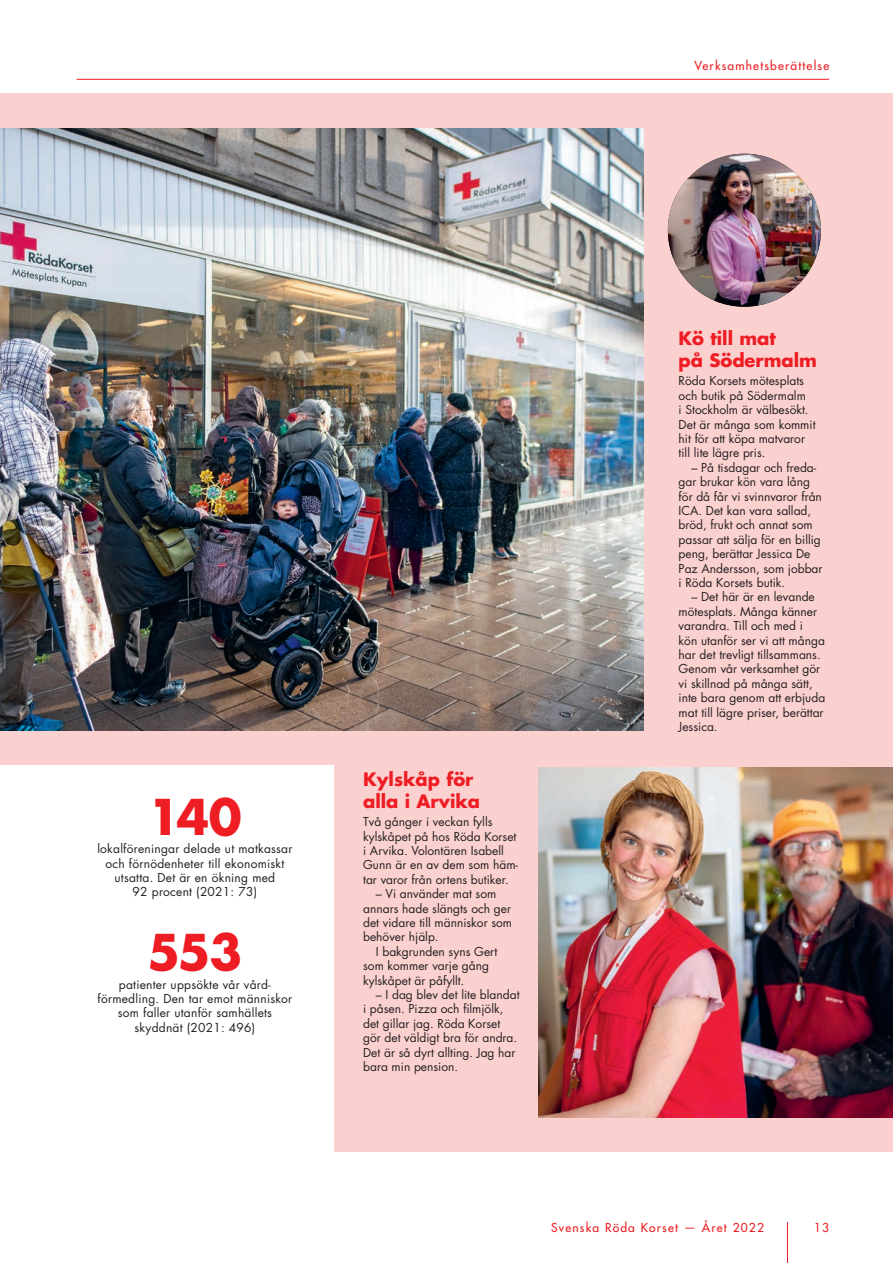
<style>
.page{position:relative;width:893px;height:1263px;background:#fff}
.page>*{position:absolute;margin:0;border:0;box-sizing:border-box;transform-origin:0 0}
.Siffra{font:700 48px "Futura Std";letter-spacing:-.04em;color:#ee1d23}
.Notisrubrik{font:700 18px/21.6px "Futura Std";color:#ee1d23}
.Notistext{font:12px/14.4px "Futura Std";color:#231f20}
.Siffra_-_text_under{font:12px/14.4px "Futura Std";letter-spacing:.02em;color:#231f20;text-align:center}
.Notistext_ej_indrag{font:12px/14.4px "Futura Std";color:#231f20}
.Vinjett_vänster{font:500 12px "Futura Std";letter-spacing:.1em;color:#ee1d23}
</style>
<div class="page">
<div style="left:0;top:94px;width:893px;height:671px;background:#fbd1d0"></div>
<div style="left:334px;top:660px;width:559px;height:492px;background:#fbd1d0"></div>
<img style="left:0;top:128px;width:644px;height:603px">
<hr style="left:787px;top:1222px;width:1px;height:41px;background:#ee1d23">
<img style="left:539px;top:768px;width:354px;height:349px">
<img style="left:668px;top:154px;width:153px;height:153px;border-radius:77px">
<hr style="left:77px;top:79px;width:752px;height:1px;background:#ee1d23">
<p class="Vinjett_vänster" style="left:695px;top:58px;width:136px">Verksamhetsberättelse</p>
<p class="Siffra" style="left:148px;top:784px;width:95px">140</p>
<p class="Siffra_-_text_under" style="left:97px;top:842px;width:197px">lokalföreningar delade ut matkassar och förnödenheter till ekonomiskt utsatta. Det är en ökning med<br>92 procent (2021: 73)</p>
<p class="Siffra" style="left:147px;top:920px;width:96px">553</p>
<p class="Siffra_-_text_under" style="left:97px;top:977px;width:196px">patienter uppsökte vår vård&shy;förmedling. Den tar emot människor som faller utanför samhällets skyddnät (2021: 496)</p>
<p class="Notisrubrik" style="left:363px;top:768px;width:119px">Kylskåp för alla i Arvika</p>
<p class="Notistext_ej_indrag" style="left:363px;top:815px;width:156px">Två gånger i veckan fylls kylskåpet på hos Röda Korset i Arvika. Volontären Isabell<br>Gunn är en av dem som häm&shy;tar varor från ortens butiker.</p>
<p class="Notistext" style="left:363px;top:887px;width:150px;text-indent:13px">– Vi använder mat som annars hade slängts och ger det vidare till människor som behöver hjälp.</p>
<p class="Notistext" style="left:363px;top:944px;width:136px;text-indent:13px">I bakgrunden syns Gert som kommer varje gång kylskåpet är påfyllt.</p>
<p class="Notistext" style="left:363px;top:987px;width:158px;text-indent:13px">– I dag blev det lite blandat i påsen. Pizza och filmjölk, det gillar jag. Röda Korset gör det väldigt bra för andra.<br>Det är så dyrt allting. Jag har bara min pension.</p>
<p class="Notisrubrik" style="left:679px;top:327px;width:140px">Kö till mat<br>på Södermalm</p>
<p class="Notistext" style="left:679px;top:374px;width:138px">Röda Korsets mötesplats och butik på Södermalm<br>i Stockholm är välbesökt.<br>Det är många som kommit hit för att köpa matvaror till lite lägre pris.</p>
<p class="Notistext" style="left:679px;top:460px;width:145px;text-indent:13px">– På tisdagar och freda&shy;gar brukar kön vara lång för då får vi svinnvaror från<br>ICA. Det kan vara sallad, bröd, frukt och annat som passar att sälja för en billig peng, berättar Jessica De<br>Paz Andersson, som jobbar i Röda Korsets butik.</p>
<p class="Notistext" style="left:679px;top:590px;width:148px;text-indent:13px">– Det här är en levande mötesplats. Många känner varandra. Till och med i<br>kön utanför ser vi att många har det trevligt tillsammans.<br>Genom vår verksamhet gör vi skillnad på många sätt, inte bara genom att erbjuda mat till lägre priser, berättar<br>Jessica.</p>
<p class="Vinjett_vänster" style="left:551px;top:1220px;width:214px">Svenska Röda Korset — Året 2022</p>
<p class="Vinjett_vänster" style="left:814px;top:1220px;width:17px">13</p>
</div>
